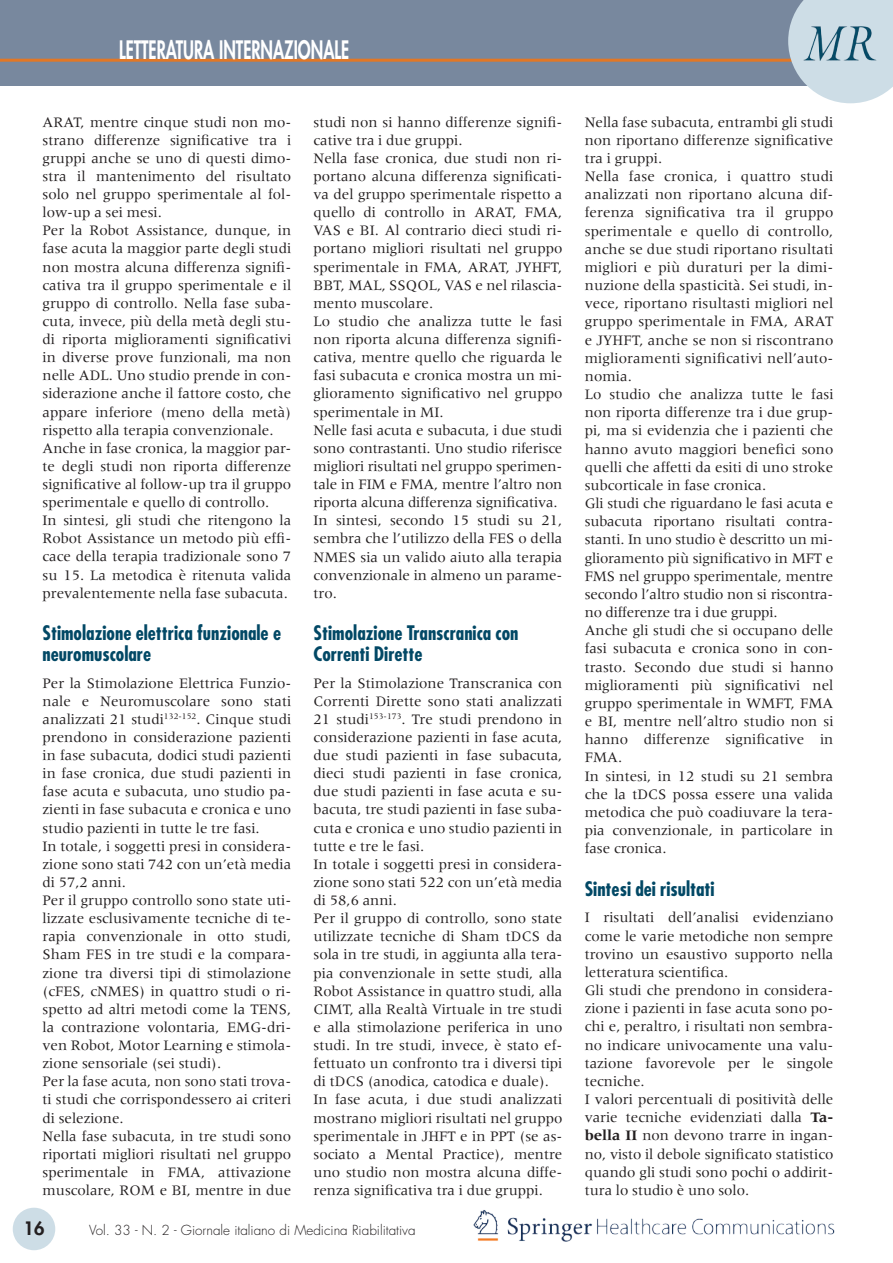
<style>
.page{position:relative;width:893px;height:1263px;background:#fff}
.page>*{position:absolute;margin:0;border:0;box-sizing:border-box;transform-origin:0 0}
.t1{font:800 24.75px "Futura";color:#fff;scale:.67 1}
.t2{font:700 condensed 19.5px/21px "Futura";color:#024865}
.t3{font:800 18px "Futura";color:#231f20}
.t4{font:15px/18.1px "Meridien";color:#231f20}
.t5{font:300 13.5px "Futura";color:#231f20}
.s1{font-weight:700}
</style>
<div class="page">
<div style="left:0;top:0;width:893px;height:85px;background:#78889e"></div>
<hr style="left:0;top:59px;width:804px;height:3px;background:#e27725">
<svg style="left:788px;top:0;width:105px;height:103px;background:#c1d3dd"></svg>
<img style="left:473px;top:1210px;width:362px;height:32px">
<div style="left:13px;top:1208px;width:42px;height:42px;background:#cddde6;border-radius:50%"></div>
<h1 class="t1" style="left:119px;top:33px;width:345px">LETTERATURA INTERNAZIONALE</h1>
<p class="t4" style="left:43px;top:113px;width:250px">ARAT, mentre cinque studi non mo&shy;strano differenze significative tra i gruppi anche se uno di questi dimo&shy;stra il mantenimento del risultato solo nel gruppo sperimentale al fol&shy;low-up a sei mesi.<br>Per la Robot Assistance, dunque, in fase acuta la maggior parte degli studi non mostra alcuna differenza signifi&shy;cativa tra il gruppo sperimentale e il gruppo di controllo. Nella fase suba&shy;cuta, invece, più della metà degli stu&shy;di riporta miglioramenti significativi in diverse prove funzionali, ma non nelle ADL. Uno studio prende in con&shy;siderazione anche il fattore costo, che appare inferiore (meno della metà) rispetto alla terapia convenzionale.<br>Anche in fase cronica, la maggior par&shy;te degli studi non riporta differenze significative al follow-up tra il gruppo sperimentale e quello di controllo.<br>In sintesi, gli studi che ritengono la Robot Assistance un metodo più effi&shy;cace della terapia tradizionale sono 7 su 15. La metodica è ritenuta valida prevalentemente nella fase subacuta.</p>
<h2 class="t2" style="left:43px;top:622px;width:240px">Stimolazione elettrica funzionale e neuromuscolare</h2>
<p class="t4" style="left:43px;top:674px;width:250px">Per la Stimolazione Elettrica Funzio&shy;nale e Neuromuscolare sono stati analizzati 21 studi<sup>132-152</sup>. Cinque studi prendono in considerazione pazienti in fase subacuta, dodici studi pazienti in fase cronica, due studi pazienti in fase acuta e subacuta, uno studio pa&shy;zienti in fase subacuta e cronica e uno studio pazienti in tutte le tre fasi.<br>In totale, i soggetti presi in considera&shy;zione sono stati 742 con un’età media di 57,2 anni.<br>Per il gruppo controllo sono state uti&shy;lizzate esclusivamente tecniche di te&shy;rapia convenzionale in otto studi, Sham FES in tre studi e la compara&shy;zione tra diversi tipi di stimolazione (cFES, cNMES) in quattro studi o ri&shy;spetto ad altri metodi come la TENS, la contrazione volontaria, EMG-dri&shy;ven Robot, Motor Learning e stimola&shy;zione sensoriale (sei studi).<br>Per la fase acuta, non sono stati trova&shy;ti studi che corrispondessero ai criteri di selezione.<br>Nella fase subacuta, in tre studi sono riportati migliori risultati nel gruppo sperimentale in FMA, attivazione muscolare, ROM e BI, mentre in due</p>
<p class="t4" style="left:314px;top:113px;width:250px">studi non si hanno differenze signifi&shy;cative tra i due gruppi.<br>Nella fase cronica, due studi non ri&shy;portano alcuna differenza significati&shy;va del gruppo sperimentale rispetto a quello di controllo in ARAT, FMA, VAS e BI. Al contrario dieci studi ri&shy;portano migliori risultati nel gruppo sperimentale in FMA, ARAT, JYHFT, BBT, MAL, SSQOL, VAS e nel rilascia&shy;mento muscolare.<br>Lo studio che analizza tutte le fasi non riporta alcuna differenza signifi&shy;cativa, mentre quello che riguarda le fasi subacuta e cronica mostra un mi&shy;glioramento significativo nel gruppo sperimentale in MI.<br>Nelle fasi acuta e subacuta, i due studi sono contrastanti. Uno studio riferisce migliori risultati nel gruppo sperimen&shy;tale in FIM e FMA, mentre l’altro non riporta alcuna differenza significativa.<br>In sintesi, secondo 15 studi su 21, sembra che l’utilizzo della FES o della NMES sia un valido aiuto alla terapia convenzionale in almeno un parame&shy;tro.</p>
<h2 class="t2" style="left:314px;top:622px;width:206px">Stimolazione Transcranica con<br>Correnti Dirette</h2>
<p class="t4" style="left:314px;top:674px;width:250px">Per la Stimolazione Transcranica con Correnti Dirette sono stati analizzati 21 studi<sup>153-173</sup>. Tre studi prendono in considerazione pazienti in fase acuta, due studi pazienti in fase subacuta, dieci studi pazienti in fase cronica, due studi pazienti in fase acuta e su&shy;bacuta, tre studi pazienti in fase suba&shy;cuta e cronica e uno studio pazienti in tutte e tre le fasi.<br>In totale i soggetti presi in considera&shy;zione sono stati 522 con un’età media di 58,6 anni.<br>Per il gruppo di controllo, sono state utilizzate tecniche di Sham tDCS da sola in tre studi, in aggiunta alla tera&shy;pia convenzionale in sette studi, alla Robot Assistance in quattro studi, alla CIMT, alla Realtà Virtuale in tre studi e alla stimolazione periferica in uno studi. In tre studi, invece, è stato ef&shy;fettuato un confronto tra i diversi tipi di tDCS (anodica, catodica e duale).<br>In fase acuta, i due studi analizzati mostrano migliori risultati nel gruppo sperimentale in JHFT e in PPT (se as&shy;sociato a Mental Practice), mentre uno studio non mostra alcuna diffe&shy;renza significativa tra i due gruppi.</p>
<p class="t3" style="left:24px;top:1216px;width:22px">16</p>
<p class="t5" style="left:89px;top:1221px;width:328px">Vol. 33 - N. 2 - Giornale italiano di Medicina Riabilitativa</p>
<p class="t4" style="left:585px;top:113px;width:250px">Nella fase subacuta, entrambi gli studi non riportano differenze significative tra i gruppi.<br>Nella fase cronica, i quattro studi analizzati non riportano alcuna dif&shy;ferenza significativa tra il gruppo sperimentale e quello di controllo, anche se due studi riportano risultati migliori e più duraturi per la dimi&shy;nuzione della spasticità. Sei studi, in&shy;vece, riportano risultasti migliori nel gruppo sperimentale in FMA, ARAT e JYHFT, anche se non si riscontrano miglioramenti significativi nell’auto&shy;nomia.<br>Lo studio che analizza tutte le fasi non riporta differenze tra i due grup&shy;pi, ma si evidenzia che i pazienti che hanno avuto maggiori benefici sono quelli che affetti da esiti di uno stroke subcorticale in fase cronica.<br>Gli studi che riguardano le fasi acuta e subacuta riportano risultati contra&shy;stanti. In uno studio è descritto un mi&shy;glioramento più significativo in MFT e FMS nel gruppo sperimentale, mentre secondo l’altro studio non si riscontra&shy;no differenze tra i due gruppi.<br>Anche gli studi che si occupano delle fasi subacuta e cronica sono in con&shy;trasto. Secondo due studi si hanno miglioramenti più significativi nel gruppo sperimentale in WMFT, FMA e BI, mentre nell’altro studio non si hanno differenze significative in FMA.<br>In sintesi, in 12 studi su 21 sembra che la tDCS possa essere una valida metodica che può coadiuvare la tera&shy;pia convenzionale, in particolare in fase cronica.</p>
<h2 class="t2" style="left:585px;top:878px;width:132px">Sintesi dei risultati</h2>
<p class="t4" style="left:585px;top:908px;width:250px">I risultati dell’analisi evidenziano come le varie metodiche non sempre trovino un esaustivo supporto nella letteratura scientifica.<br>Gli studi che prendono in considera&shy;zione i pazienti in fase acuta sono po&shy;chi e, peraltro, i risultati non sembra&shy;no indicare univocamente una valu&shy;tazione favorevole per le singole tecniche.<br>I valori percentuali di positività delle varie tecniche evidenziati dalla <span class="s1">Ta&shy;bella II</span> non devono trarre in ingan&shy;no, visto il debole significato statistico quando gli studi sono pochi o addirit&shy;tura lo studio è uno solo.</p>
</div>
